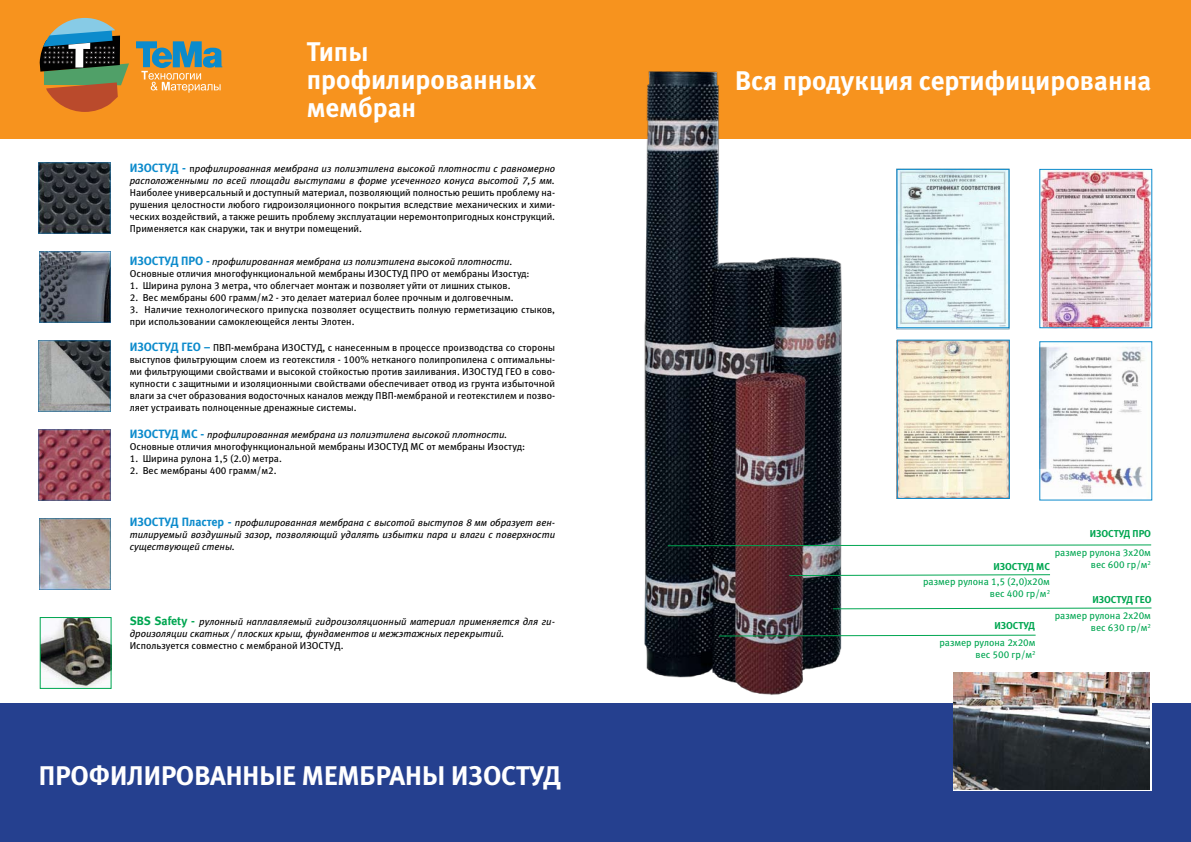
<style>
.page{position:relative;width:1191px;height:842px;background:#fff}
.page>*{position:absolute;margin:0;border:0;box-sizing:border-box;transform-origin:0 0}
.t1{font:27px/28px "Meta Bold LFC";color:#fff}
.t2{font:10px/12px "Meta Book LFC";color:#000}
.t3{font:italic 10px/12px "Meta Book LFC";color:#000}
.t4{font:10px/12px "Meta Book LFC";color:#00a651;text-align:right}
.t5{font:10px "Meta Bold LFC";color:#00a651}
.s1{font-family:"Meta Bold LFC";font-style:normal;font-size:12px;color:#0c8bcc}
.s2{font-style:normal}
.s3{font-family:"Meta Bold LFC";font-size:12px;color:#0c8bcc}
.s4{font-style:italic}
.s5{font-family:"Meta Bold LFC";font-style:normal;font-size:12px;color:#00a651}
</style>
<div class="page">
<div style="left:0;top:0;width:595px;height:138px;background:#f7931e"></div>
<div style="left:0;top:704px;width:595px;height:138px;background:#25408f"></div>
<svg style="left:136px;top:41px;width:86px;height:52px"></svg>
<svg style="left:40px;top:18px;width:89px;height:94px"></svg>
<div style="left:595px;top:0;width:596px;height:138px;background:#f7931e"></div>
<div style="left:595px;top:704px;width:596px;height:138px;background:#25408f"></div>
<img style="left:597px;top:71px;width:286px;height:633px">
<img style="left:39px;top:252px;width:71px;height:71px">
<img style="left:39px;top:519px;width:71px;height:71px">
<img style="left:42px;top:619px;width:68px;height:68px">
<div style="left:40px;top:617px;width:72px;height:72px;border:1px solid #00a651"></div>
<img style="left:39px;top:163px;width:71px;height:71px">
<img style="left:39px;top:341px;width:71px;height:71px">
<img style="left:39px;top:430px;width:71px;height:71px">
<svg style="left:832px;top:607px;width:320px;height:3px"></svg>
<svg style="left:788px;top:574px;width:262px;height:2px"></svg>
<svg style="left:667px;top:544px;width:485px;height:3px"></svg>
<svg style="left:718px;top:634px;width:318px;height:3px"></svg>
<svg style="left:952px;top:672px;width:199px;height:119px"></svg>
<img style="left:954px;top:672px;width:195px;height:117px">
<img style="left:1041px;top:171px;width:109px;height:155px">
<div style="left:1039px;top:169px;width:113px;height:159px;border:1px solid #0c8bcc"></div>
<img style="left:896px;top:168px;width:113px;height:161px">
<div style="left:896px;top:169px;width:113px;height:159px;border:1px solid #0c8bcc"></div>
<img style="left:1041px;top:346px;width:104px;height:148px">
<div style="left:1039px;top:341px;width:113px;height:159px;border:1px solid #0c8bcc"></div>
<img style="left:898px;top:342px;width:109px;height:155px">
<div style="left:896px;top:340px;width:113px;height:159px;border:1px solid #0c8bcc"></div>
<h1 class="t1" style="left:307px;top:37px;width:231px">Типы профилированных мембран</h1>
<p class="t3" style="left:130px;top:163px;width:427px"><span class="s1">ИЗОСТУД -</span> <span class="s2">п</span>рофилированная мембрана из полиэтилена высокой плотности с равномерно расположенными по всей площади выступами в форме усеченного конуса высотой 7,5 мм.</p>
<p class="t2" style="left:130px;top:187px;width:427px;text-align:justify">Наиболее универсальный и доступный материал, позволяющий полностью решить проблему на&shy;рушения целостности любого гидроизоляционного покрытия вследствие механических и хими&shy;ческих воздействий, а также решить проблему эксплуатации неремонтопригодных конструкций.<br>Применяется как снаружи, так и внутри помещений.</p>
<p class="t2" style="left:130px;top:255px;width:401px"><span class="s3">ИЗОСТУД ПРО -</span> <span class="s4">профилированная мембрана из полиэтилена высокой плотности.<br></span>Основные отличия многофункциональной мембраны ИЗОСТУД ПРО от мембраны Изостуд:</p>
<p class="t2" style="left:130px;top:279px;width:382px">1. Ширина рулона 3 метра, что облегчает монтаж и позволяет уйти от лишних стыков.</p>
<p class="t2" style="left:130px;top:291px;width:385px">2. Вес мембраны 600 грамм/м2 - это делает материал более прочным и долговечным.</p>
<p class="t2" style="left:130px;top:303px;width:427px">3. Наличие технологического припуска позволяет осуществить полную герметизацию стыков, при использовании самоклеющейся ленты Элотен.</p>
<p class="t2" style="left:130px;top:342px;width:427px;text-align:justify"><span class="s3">ИЗОСТУД ГЕО –</span> ПВП-мембрана ИЗОСТУД, с нанесенным в процессе производства со стороны выступов фильтрующим слоем из геотекстиля - 100% нетканого полипропилена с оптимальны&shy;ми фильтрующими свойствами и высокой стойкостью против заиливания. ИЗОСТУД ГЕО в сово&shy;купности с защитными и изоляционными свойствами обеспечивает отвод из грунта избыточной влаги за счет образования водосточных каналов между ПВП-мембраной и геотекстилем и позво&shy;ляет устраивать полноценные дренажные системы.</p>
<p class="t2" style="left:130px;top:428px;width:397px"><span class="s3">ИЗОСТУД МС -</span> <span class="s4">профилированная мембрана из полиэтилена высокой плотности.<br></span>Основные отличия многофункциональной мембраны ИЗОСТУД МС от мембраны Изостуд:</p>
<p class="t2" style="left:130px;top:452px;width:154px">1. Ширина рулона 1,5 (2.0) метра.</p>
<p class="t2" style="left:130px;top:464px;width:148px">2. Вес мембраны 400 грамм/м2.</p>
<p class="t3" style="left:130px;top:517px;width:427px;text-align:justify"><span class="s1">ИЗОСТУД Пластер -</span> профилированная мембрана с высотой выступов 8 мм образует вен&shy;тилируемый воздушный зазор, позволяющий удалять избытки пара и влаги с поверхности существующей стены.</p>
<p class="t3" style="left:130px;top:615px;width:427px"><span class="s5">SBS Safety -</span> рулонный наплавляемый гидроизоляционный материал применяется для ги&shy;дроизоляции скатных / плоских крыш, фундаментов и межэтажных перекрытий.</p>
<p class="t2" style="left:130px;top:639px;width:215px">Используется совместно с мембраной ИЗОСТУД.</p>
<h1 class="t1" style="left:39px;top:762px;width:523px">ПРОФИЛИРОВАННЫЕ МЕМБРАНЫ ИЗОСТУД</h1>
<h1 class="t1" style="left:735px;top:66px;width:417px">Вся продукция сертифицированна</h1>
<p class="t5" style="left:1089px;top:528px;width:63px">ИЗОСТУД ПРО</p>
<p class="t4" style="left:1054px;top:546px;width:98px">размер рулона 3х20м вес 600 гр/м<sup>2</sup></p>
<p class="t5" style="left:993px;top:561px;width:58px">ИЗОСТУД МС</p>
<p class="t4" style="left:923px;top:576px;width:128px">размер рулона 1,5 (2,0)х20м вес 400 гр/м<sup>2</sup></p>
<p class="t4" style="left:939px;top:636px;width:98px">размер рулона 2х20м вес 500 гр/м<sup>2</sup></p>
<p class="t5" style="left:1092px;top:593px;width:61px">ИЗОСТУД ГЕО</p>
<p class="t4" style="left:1054px;top:609px;width:98px">размер рулона 2х20м вес 630 гр/м<sup>2</sup></p>
<p class="t5" style="left:994px;top:619px;width:42px">ИЗОСТУД</p>
</div>
